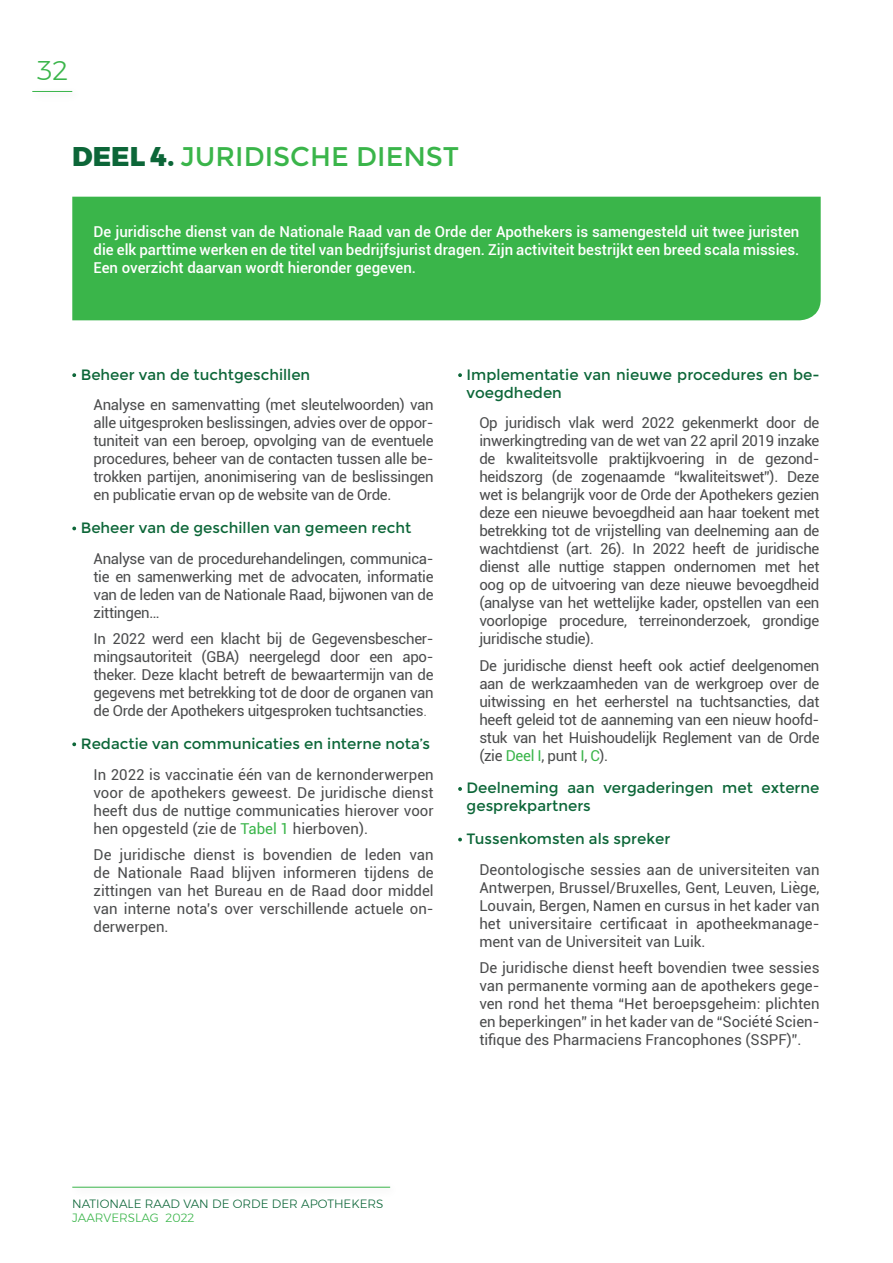
<style>
.page{position:relative;width:893px;height:1263px;background:#fff}
.page>*{position:absolute;margin:0;border:0;box-sizing:border-box;transform-origin:0 0}
.GRAND_TITRE{font:27px "Montserrat";color:#3ab54a}
.t1{font:300 27px "Gontserrat";color:#3ab54a}
.t2{font:15px/18px "Roboto";letter-spacing:-.02em;color:#4b4c4d;text-align:justify}
.t3{font:15px/18px "Montserrat";color:#0c6638}
.t4{font:500 15px/18px "Roboto";color:#fff;text-align:justify}
.t5{font:300 12px "Gontserrat";color:#0c6638}
.t6{font:300 12px "Gontserrat";color:#3ab54a}
.s1{font-family:"Gontserrat";font-weight:800;color:#0c6638}
.s2{font-family:"Gontserrat";font-weight:300;font-size:16.5px}
.s3{font-weight:300}
.s4{color:#3ab54a}
</style>
<div class="page">
<div style="left:69px;top:1181px;width:331px;height:18px;background:#231f20;opacity:.25"></div>
<hr style="left:72px;top:1187px;width:318px;height:1px;background:#3ab54a">
<hr style="left:32px;top:91px;width:40px;height:1px;background:#3ab54a">
<div style="left:72px;top:197px;width:749px;height:123px;background:#3ab54a"></div>
<svg style="left:72px;top:373px;width:5px;height:4px"></svg>
<svg style="left:72px;top:526px;width:5px;height:5px"></svg>
<svg style="left:72px;top:742px;width:5px;height:5px"></svg>
<svg style="left:458px;top:373px;width:4px;height:4px"></svg>
<svg style="left:458px;top:787px;width:4px;height:4px"></svg>
<svg style="left:458px;top:837px;width:4px;height:5px"></svg>
<h1 class="t1" style="left:37px;top:50px;width:33px">32</h1>
<p class="GRAND_TITRE" style="left:72px;top:141px;width:388px"><span class="s1">DEEL 4.</span> JURIDISCHE DIENST</p>
<p class="t4" style="left:94px;top:222px;width:707px">De juridische dienst van de Nationale Raad van de Orde der Apothekers is samengesteld uit twee juristen die elk parttime werken en de titel van bedrijfsjurist dragen. Zijn activiteit bestrijkt een breed scala missies.<br>Een overzicht daarvan wordt hieronder gegeven.</p>
<p class="t3" style="left:72px;top:365px;width:240px"><span class="s2">•</span> Beheer van de tuchtgeschillen</p>
<p class="t2" style="left:94px;top:395px;width:342px">Analyse en samenvatting (met sleutelwoorden) van alle uitgesproken beslissingen, advies over de oppor&shy;tuniteit van een beroep, opvolging van de eventuele procedures, beheer van de contacten tussen alle be&shy;trokken partijen, anonimisering van de beslissingen en publicatie ervan op de website van de Orde.</p>
<p class="t3" style="left:72px;top:519px;width:341px"><span class="s2">•</span> Beheer van de geschillen van gemeen recht</p>
<p class="t2" style="left:94px;top:549px;width:342px">Analyse van de procedurehandelingen, communica&shy;tie en samenwerking met de advocaten, informatie van de leden van de Nationale Raad, bijwonen van de zittingen…</p>
<p class="t2" style="left:94px;top:629px;width:342px">In 2022 werd een klacht bij de Gegevensbescher&shy;mingsautoriteit (GBA) neergelegd door een apo&shy;theker. Deze klacht betreft de bewaartermijn van de gegevens met betrekking tot de door de organen van de Orde der Apothekers uitgesproken tuchtsancties<span class="s3">.</span></p>
<p class="t3" style="left:72px;top:735px;width:359px"><span class="s2">•</span> Redactie van communicaties en interne nota’s</p>
<p class="t2" style="left:94px;top:765px;width:342px">In 2022 is vaccinatie één van de kernonderwerpen voor de apothekers geweest. De juridische dienst heeft dus de nuttige communicaties hierover voor hen opgesteld (zie de <span class="s4">Tabel 1</span> hierboven).</p>
<p class="t2" style="left:94px;top:845px;width:342px">De juridische dienst is bovendien de leden van de Nationale Raad blijven informeren tijdens de zittingen van het Bureau en de Raad door middel van interne nota’s over verschillende actuele on&shy;derwerpen.</p>
<p class="t3" style="left:467px;top:365px;width:354px;text-indent:-8px"><span class="s2">•</span> Implementatie van nieuwe procedures en be&shy;voegdheden</p>
<p class="t2" style="left:479px;top:413px;width:342px">Op juridisch vlak werd 2022 gekenmerkt door de inwerkingtreding van de wet van 22 april 2019 inzake de kwaliteitsvolle praktijkvoering in de gezond&shy;heidszorg (de zogenaamde “kwaliteitswet”). Deze wet is belangrijk voor de Orde der Apothekers gezien deze een nieuwe bevoegdheid aan haar toekent met betrekking tot de vrijstelling van deelneming aan de wachtdienst (art. 26). In 2022 heeft de juridische dienst alle nuttige stappen ondernomen met het oog op de uitvoering van deze nieuwe bevoegdheid (analyse van het wettelijke kader, opstellen van een voorlopige procedure, terreinonderzoek, grondige juridische studie).</p>
<p class="t2" style="left:479px;top:656px;width:342px">De juridische dienst heeft ook actief deelgenomen aan de werkzaamheden van de werkgroep over de uitwissing en het eerherstel na tuchtsancties, dat heeft geleid tot de aanneming van een nieuw hoofd&shy;stuk van het Huishoudelijk Reglement van de Orde (zie <span class="s4">Deel I</span>, punt <span class="s4">I</span>, <span class="s4">C</span>).</p>
<p class="t3" style="left:467px;top:779px;width:354px;text-indent:-8px"><span class="s2">•</span> Deelneming aan vergaderingen met externe gesprekpartners</p>
<p class="t3" style="left:458px;top:830px;width:214px"><span class="s2">•</span> Tussenkomsten als spreker</p>
<p class="t2" style="left:479px;top:860px;width:342px">Deontologische sessies aan de universiteiten van Antwerpen, Brussel/Bruxelles, Gent, Leuven, Liège, Louvain, Bergen, Namen en cursus in het kader van het universitaire certificaat in apotheekmanage&shy;ment van de Universiteit van Luik.</p>
<p class="t2" style="left:479px;top:958px;width:342px">De juridische dienst heeft bovendien twee sessies van permanente vorming aan de apothekers gege&shy;ven rond het thema “Het beroepsgeheim: plichten en beperkingen” in het kader van de “Société Scien&shy;tifique des Pharmaciens Francophones (SSPF)”.</p>
<p class="t5" style="left:72px;top:1194px;width:313px">NATIONALE RAAD VAN DE ORDE DER APOTHEKERS</p>
<p class="t6" style="left:72px;top:1209px;width:124px">JAARVERSLAG 2022</p>
</div>
